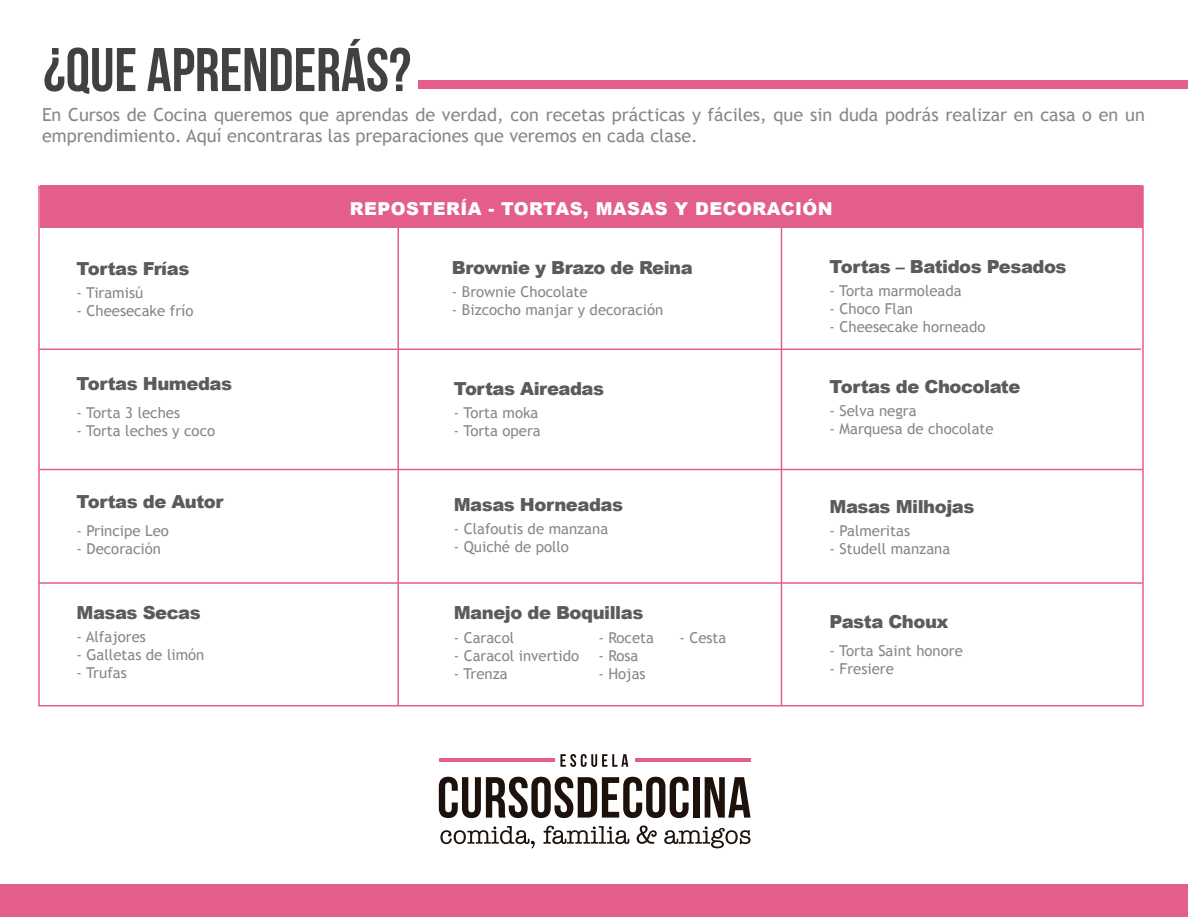
<style>
.page{position:relative;width:1188px;height:918px;background:#fff}
.page>*{position:absolute;margin:0;border:0;box-sizing:border-box;transform-origin:0 0}
.t1{font:61.5px "Bebas Neue";color:#434040}
.t2{font:18px/21.6px "Trebuchet MS";color:#88868a}
.t3{font:900 18px "Arial";letter-spacing:-.025em;color:#5b5b5f}
.t4{font:900 17.85px "Arial";letter-spacing:.025em;color:#fff}
.t5{font:15px "Trebuchet MS";color:#88868a}
</style>
<div class="page">
<div style="left:0;top:885px;width:1188px;height:32px;background:#e35e8b"></div>
<div style="left:40px;top:185px;width:1103px;height:43px;background:#e35e8b"></div>
<hr style="left:39px;top:349px;width:1102px;height:1px;background:#e35e8b">
<hr style="left:398px;top:187px;width:1px;height:519px;background:#e35e8b">
<hr style="left:781px;top:187px;width:1px;height:519px;background:#e35e8b">
<hr style="left:39px;top:469px;width:1104px;height:1px;background:#e35e8b">
<hr style="left:39px;top:582px;width:1104px;height:2px;background:#e35e8b">
<div style="left:418px;top:80px;width:770px;height:9px;background:#e35e8b"></div>
<div style="left:693px;top:777px;width:6px;height:41px;background:#1d110c"></div>
<svg style="left:705px;top:777px;width:46px;height:41px"></svg>
<svg style="left:439px;top:777px;width:250px;height:41px"></svg>
<svg style="left:560px;top:754px;width:68px;height:13px"></svg>
<hr style="left:439px;top:759px;width:115px;height:3px;background:#e35e8b">
<hr style="left:635px;top:759px;width:116px;height:3px;background:#e35e8b">
<svg style="left:440px;top:826px;width:95px;height:22px"></svg>
<svg style="left:543px;top:826px;width:86px;height:18px"></svg>
<svg style="left:637px;top:826px;width:20px;height:18px"></svg>
<svg style="left:664px;top:826px;width:87px;height:22px"></svg>
<h1 class="t1" style="left:44px;top:36px;width:369px">¿QUE APRENDERÁS?</h1>
<p class="t2" style="left:42px;top:104px;width:1104px">En Cursos de Cocina queremos que aprendas de verdad, con recetas prácticas y fáciles, que sin duda podrás realizar en casa o en un emprendimiento. Aquí encontraras las preparaciones que veremos en cada clase.</p>
<p class="t4" style="left:350px;top:195px;width:484px">REPOSTERÍA - TORTAS, MASAS Y DECORACIÓN</p>
<p class="t3" style="left:76px;top:255px;width:114px">Tortas Frías</p>
<p class="t3" style="left:452px;top:254px;width:242px">Brownie y Brazo de Reina</p>
<p class="t3" style="left:830px;top:254px;width:239px">Tortas – Batidos Pesados</p>
<p class="t5" style="left:76px;top:283px;width:68px">- Tiramisú</p>
<p class="t5" style="left:76px;top:301px;width:119px">- Cheesecake frío</p>
<p class="t5" style="left:452px;top:283px;width:137px">- Brownie Chocolate</p>
<p class="t5" style="left:452px;top:301px;width:213px">- Bizcocho manjar y decoración</p>
<p class="t5" style="left:830px;top:282px;width:134px">- Torta marmoleada</p>
<p class="t5" style="left:830px;top:300px;width:85px">- Choco Flan</p>
<p class="t5" style="left:830px;top:318px;width:158px">- Cheesecake horneado</p>
<p class="t3" style="left:76px;top:371px;width:157px">Tortas Humedas</p>
<p class="t3" style="left:454px;top:375px;width:152px">Tortas Aireadas</p>
<p class="t3" style="left:830px;top:374px;width:192px">Tortas de Chocolate</p>
<p class="t5" style="left:76px;top:403px;width:105px">- Torta 3 leches</p>
<p class="t5" style="left:76px;top:421px;width:140px">- Torta leches y coco</p>
<p class="t5" style="left:454px;top:403px;width:86px">- Torta moka</p>
<p class="t5" style="left:454px;top:421px;width:89px">- Torta opera</p>
<p class="t5" style="left:830px;top:402px;width:89px">- Selva negra</p>
<p class="t5" style="left:830px;top:420px;width:166px">- Marquesa de chocolate</p>
<p class="t3" style="left:76px;top:489px;width:148px">Tortas de Autor</p>
<p class="t3" style="left:454px;top:492px;width:171px">Masas Horneadas</p>
<p class="t3" style="left:830px;top:493px;width:146px">Masas Milhojas</p>
<p class="t5" style="left:76px;top:521px;width:94px">- Principe Leo</p>
<p class="t5" style="left:76px;top:539px;width:86px">- Decoración</p>
<p class="t5" style="left:454px;top:520px;width:156px">- Clafoutis de manzana</p>
<p class="t5" style="left:454px;top:538px;width:117px">- Quiché de pollo</p>
<p class="t5" style="left:830px;top:522px;width:82px">- Palmeritas</p>
<p class="t5" style="left:830px;top:540px;width:122px">- Studell manzana</p>
<p class="t3" style="left:76px;top:599px;width:126px">Masas Secas</p>
<p class="t3" style="left:454px;top:599px;width:191px">Manejo de Boquillas</p>
<p class="t3" style="left:830px;top:609px;width:121px">Pasta Choux</p>
<p class="t5" style="left:76px;top:628px;width:71px">- Alfajores</p>
<p class="t5" style="left:76px;top:646px;width:129px">- Galletas de limón</p>
<p class="t5" style="left:76px;top:664px;width:52px">- Trufas</p>
<p class="t5" style="left:454px;top:629px;width:62px">- Caracol</p>
<p class="t5" style="left:679px;top:629px;width:49px">- Cesta</p>
<p class="t5" style="left:454px;top:647px;width:127px">- Caracol invertido</p>
<p class="t5" style="left:454px;top:665px;width:56px">- Trenza</p>
<p class="t5" style="left:598px;top:629px;width:57px">- Roceta</p>
<p class="t5" style="left:598px;top:647px;width:42px">- Rosa</p>
<p class="t5" style="left:598px;top:665px;width:49px">- Hojas</p>
<p class="t5" style="left:830px;top:642px;width:135px">- Torta Saint honore</p>
<p class="t5" style="left:830px;top:660px;width:66px">- Fresiere</p>
</div>
